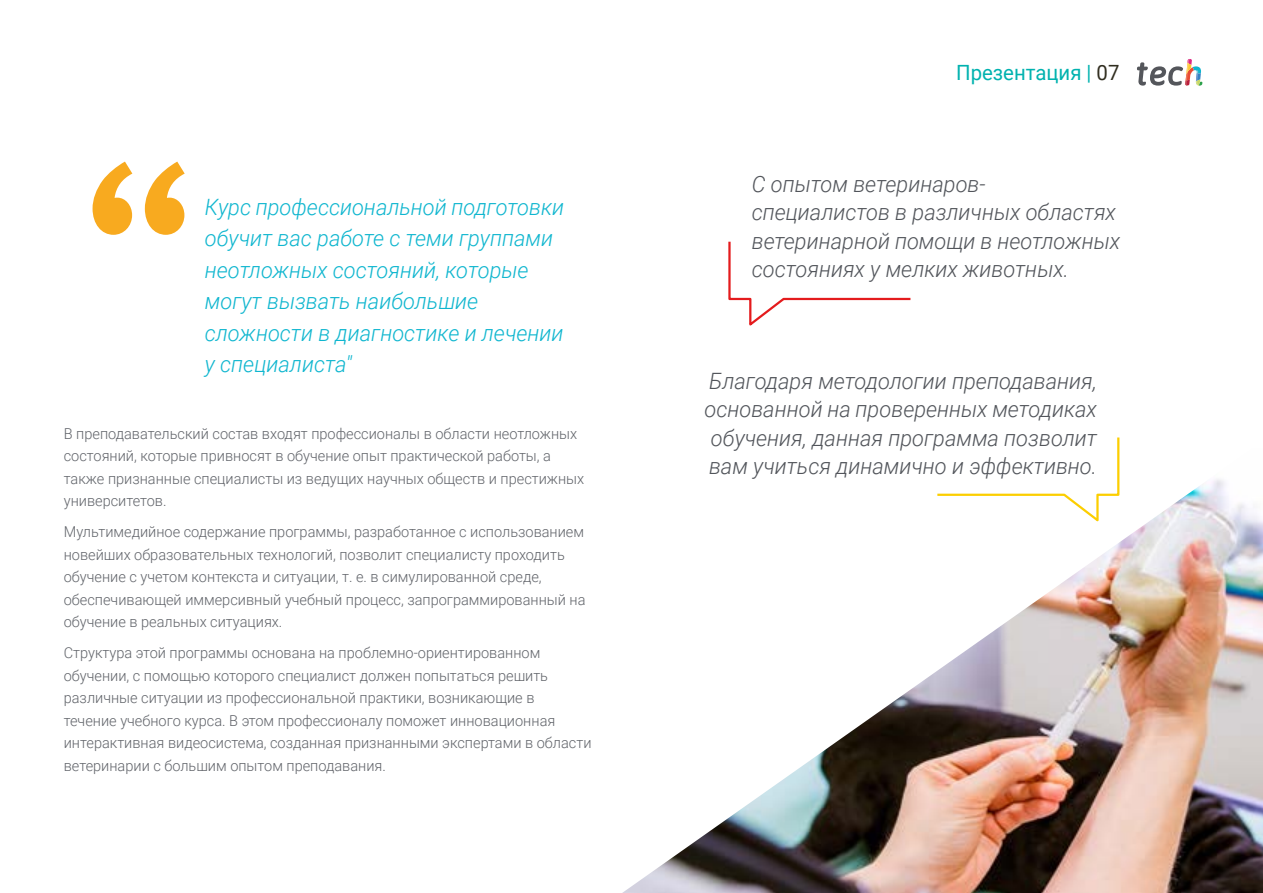
<style>
.page{position:relative;width:1263px;height:893px;background:#fff}
.page>*{position:absolute;margin:0;border:0;box-sizing:border-box;transform-origin:0 0}
.t1{font:italic 300 22.5px/28.5px "Roboto";color:#52555b;text-align:justify}
.t2{font:italic 300 22.5px/31.5px "Roboto";color:#0fb6cf}
.t3{font:21px "Roboto";color:#00b2af}
.t4{font:300 15px/22.5px "Roboto";color:#61646a}
.s1{color:#312e20}
</style>
<div class="page">
<svg style="left:93px;top:162px;width:92px;height:73px"></svg>
<svg style="left:728px;top:241px;width:183px;height:85px"></svg>
<img style="left:622px;top:449px;width:641px;height:444px">
<svg style="left:1137px;top:59px;width:65px;height:27px"></svg>
<h1 class="t2" style="left:205px;top:190px;width:361px">Курс профессиональной подготовки обучит вас работе с теми группами неотложных состояний, которые могут вызвать наибольшие сложности в диагностике и лечении у специалиста"</h1>
<p class="t4" style="left:64px;top:422px;width:522px">В преподавательский состав входят профессионалы в области неотложных состояний, которые привносят в обучение опыт практической работы, а также признанные специалисты из ведущих научных обществ и престижных университетов.</p>
<p class="t4" style="left:64px;top:520px;width:523px">Мультимедийное содержание программы, разработанное с использованием новейших образовательных технологий, позволит специалисту проходить обучение с учетом контекста и ситуации, т. е. в симулированной среде, обеспечивающей иммерсивный учебный процесс, запрограммированный на обучение в реальных ситуациях.</p>
<p class="t4" style="left:64px;top:641px;width:529px">Структура этой программы основана на проблемно-ориентированном обучении, с помощью которого специалист должен попытаться решить различные ситуации из профессиональной практики, возникающие в<br>течение учебного курса. В этом профессионалу поможет инновационная интерактивная видеосистема, созданная признанными экспертами в области ветеринарии с большим опытом преподавания.</p>
<h2 class="t3" style="left:956px;top:57px;width:165px">Презентация | <span class="s1">07</span></h2>
<h1 class="t1" style="left:752px;top:169px;width:370px;text-align:left">С опытом ветеринаров&shy;специалистов в различных областях ветеринарной помощи в неотложных состояниях у мелких животных.</h1>
<h1 class="t1" style="left:704px;top:365px;width:394px">Благодаря методологии преподавания, основанной на проверенных методиках обучения, данная программа позволит вам учиться динамично и эффективно.</h1>
</div>
